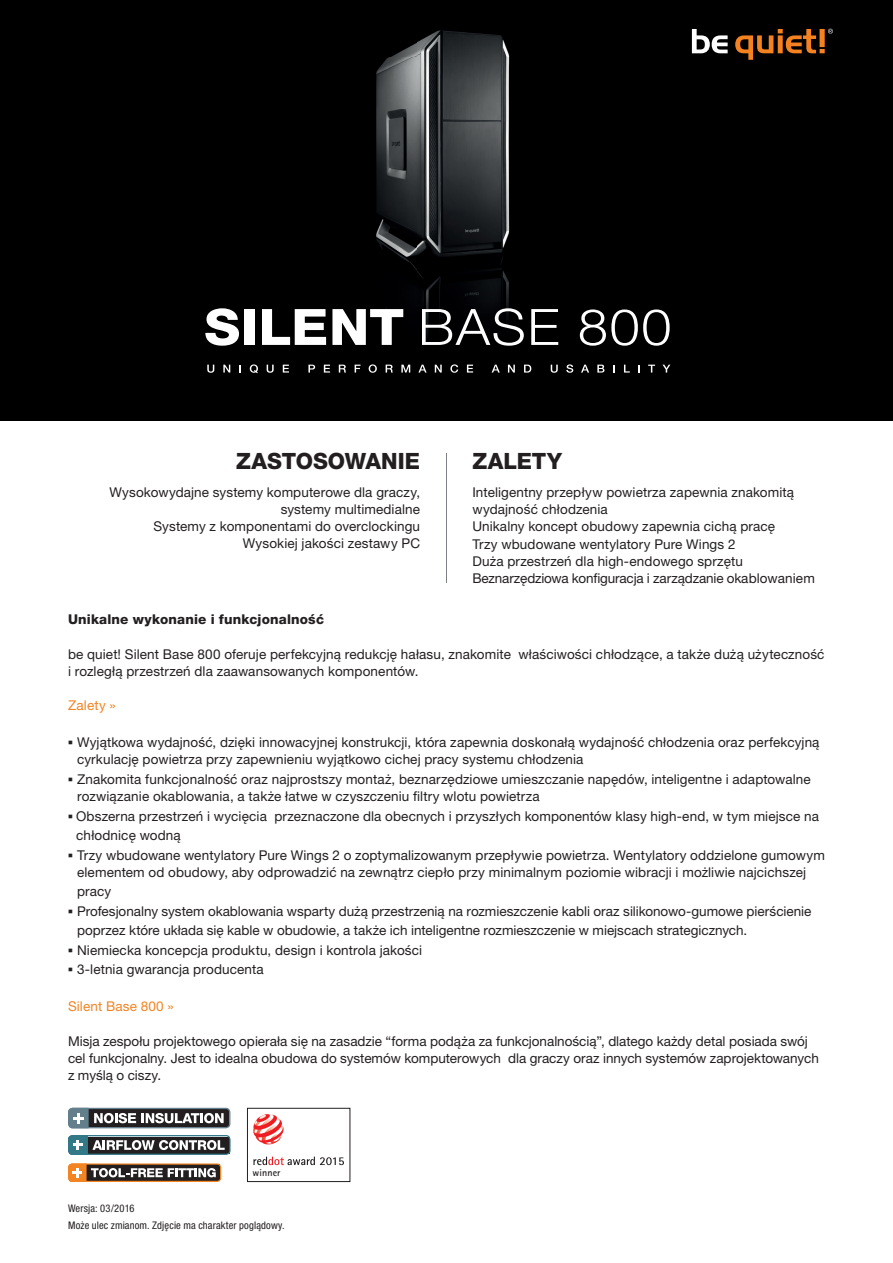
<style>
.page{position:relative;width:893px;height:1263px;background:#fff}
.page>*{position:absolute;margin:0;border:0;box-sizing:border-box;transform-origin:0 0}
.t1{font:800 22.5px "Helvetica Neue LT Pro";letter-spacing:-.005em;color:#231f20}
.t2{font:13.5px/17.2px "Helvetica Neue LT Pro";letter-spacing:.005em;color:#231f20}
.t3{font:800 13.5px "Helvetica Neue LT Pro";letter-spacing:.015em;color:#231f20}
.t4{font:13.5px "Helvetica Neue LT Pro";letter-spacing:.01em;color:#f38422}
.t5{font:condensed 10.5px/17.2px "Helvetica Neue LT Pro";letter-spacing:.015em;color:#231f20}
.t6{font:700 9.9px "Rotis Sans Serif Std";letter-spacing:.01em;color:#231f20}
.s1{font-family:"Franklin Gothic";font-weight:500}
</style>
<div class="page">
<hr style="left:446px;top:453px;width:1px;height:130px;background:#7c8084">
<svg style="left:68px;top:1135px;width:163px;height:20px;background:#616e72"></svg>
<svg style="left:68px;top:1163px;width:153px;height:19px;background:#876d58"></svg>
<svg style="left:68px;top:1108px;width:162px;height:20px"></svg>
<svg style="left:253px;top:1114px;width:31px;height:30px"></svg>
<svg style="left:253px;top:1157px;width:91px;height:8px"></svg>
<div style="left:247px;top:1108px;width:103px;height:74px;border:1px solid #231f20"></div>
<div style="left:0;top:0;width:893px;height:421px;background:#000001"></div>
<img style="left:323px;top:30px;width:236px;height:335px">
<svg style="left:692px;top:29px;width:36px;height:24px"></svg>
<svg style="left:735px;top:29px;width:98px;height:31px"></svg>
<svg style="left:205px;top:308px;width:34px;height:38px"></svg>
<div style="left:244px;top:309px;width:11px;height:36px;background:#fff"></div>
<svg style="left:262px;top:309px;width:64px;height:36px"></svg>
<svg style="left:332px;top:309px;width:71px;height:36px"></svg>
<svg style="left:422px;top:308px;width:102px;height:38px"></svg>
<svg style="left:531px;top:309px;width:27px;height:36px"></svg>
<svg style="left:580px;top:309px;width:90px;height:37px"></svg>
<svg style="left:207px;top:365px;width:7px;height:8px"></svg>
<svg style="left:223px;top:365px;width:7px;height:8px"></svg>
<svg style="left:239px;top:365px;width:2px;height:8px"></svg>
<svg style="left:250px;top:364px;width:8px;height:9px"></svg>
<svg style="left:267px;top:365px;width:7px;height:8px"></svg>
<svg style="left:283px;top:365px;width:6px;height:8px"></svg>
<svg style="left:308px;top:365px;width:7px;height:8px"></svg>
<svg style="left:324px;top:365px;width:6px;height:8px"></svg>
<svg style="left:339px;top:365px;width:7px;height:8px"></svg>
<svg style="left:355px;top:365px;width:5px;height:8px"></svg>
<svg style="left:369px;top:364px;width:8px;height:9px"></svg>
<svg style="left:386px;top:365px;width:7px;height:8px"></svg>
<svg style="left:401px;top:365px;width:9px;height:8px"></svg>
<svg style="left:418px;top:365px;width:9px;height:8px"></svg>
<svg style="left:435px;top:365px;width:7px;height:8px"></svg>
<svg style="left:450px;top:364px;width:8px;height:9px"></svg>
<svg style="left:467px;top:365px;width:6px;height:8px"></svg>
<svg style="left:492px;top:365px;width:8px;height:8px"></svg>
<svg style="left:508px;top:365px;width:7px;height:8px"></svg>
<svg style="left:524px;top:365px;width:7px;height:8px"></svg>
<svg style="left:551px;top:365px;width:7px;height:8px"></svg>
<svg style="left:566px;top:364px;width:7px;height:9px"></svg>
<svg style="left:581px;top:365px;width:8px;height:8px"></svg>
<svg style="left:597px;top:365px;width:7px;height:8px"></svg>
<svg style="left:613px;top:365px;width:2px;height:8px"></svg>
<svg style="left:624px;top:365px;width:6px;height:8px"></svg>
<svg style="left:638px;top:365px;width:2px;height:8px"></svg>
<svg style="left:648px;top:365px;width:7px;height:8px"></svg>
<svg style="left:662px;top:365px;width:8px;height:8px"></svg>
<h1 class="t1" style="left:236px;top:448px;width:185px">ZASTOSOWANIE</h1>
<h1 class="t1" style="left:472px;top:448px;width:91px">ZALETY</h1>
<p class="t2" style="left:110px;top:483px;width:312px;text-align:right">Wysokowydajne systemy komputerowe dla graczy, systemy multimedialne<br>Systemy z komponentami do overclockingu Wysokiej jakości zestawy PC</p>
<p class="t2" style="left:472px;top:483px;width:344px">Inteligentny przepływ powietrza zapewnia znakomitą wydajność chłodzenia<br>Unikalny koncept obudowy zapewnia cichą pracę<br>Trzy wbudowane wentylatory Pure Wings 2<br>Duża przestrzeń dla high-endowego sprzętu Beznarzędziowa konfiguracja i zarządzanie okablowaniem</p>
<p class="t3" style="left:68px;top:611px;width:257px">Unikalne wykonanie i funkcjonalność</p>
<p class="t2" style="left:68px;top:645px;width:758px">be quiet! Silent Base 800 oferuje perfekcyjną redukcję hałasu, znakomite właściwości chłodzące, a także dużą użyteczność i rozległą przestrzeń dla zaawansowanych komponentów.</p>
<p class="t4" style="left:68px;top:697px;width:49px">Zalety »</p>
<p class="t2" style="left:77px;top:733px;width:744px;text-indent:-9px"><span class="s1">▪</span> Wyjątkowa wydajność, dzięki innowacyjnej konstrukcji, która zapewnia doskonałą wydajność chłodzenia oraz perfekcyjną cyrkulację powietrza przy zapewnieniu wyjątkowo cichej pracy systemu chłodzenia</p>
<p class="t2" style="left:77px;top:770px;width:735px;text-indent:-9px"><span class="s1">▪</span> Znakomita funkcjonalność oraz najprostszy montaż, beznarzędziowe umieszczanie napędów, inteligentne i adaptowalne rozwiązanie okablowania, a także łatwe w czyszczeniu filtry wlotu powietrza</p>
<p class="t2" style="left:76px;top:806px;width:744px;line-height:19.5px;text-indent:-8px"><span class="s1">▪</span> Obszerna przestrzeń i wycięcia przeznaczone dla obecnych i przyszłych komponentów klasy high-end, w tym miejsce na chłodnicę wodną</p>
<p class="t2" style="left:77px;top:846px;width:749px;text-indent:-9px"><span class="s1">▪</span> Trzy wbudowane wentylatory Pure Wings 2 o zoptymalizowanym przepływie powietrza. Wentylatory oddzielone gumowym elementem od obudowy, aby odprowadzić na zewnątrz ciepło przy minimalnym poziomie wibracji i możliwie najcichszej</p>
<p class="t2" style="left:77px;top:883px;width:36px">pracy</p>
<p class="t2" style="left:77px;top:901px;width:736px;line-height:19.5px;text-indent:-9px"><span class="s1">▪</span> Profesjonalny system okablowania wsparty dużą przestrzenią na rozmieszczenie kabli oraz silikonowo-gumowe pierścienie poprzez które układa się kable w obudowie, a także ich inteligentne rozmieszczenie w miejscach strategicznych.</p>
<p class="t2" style="left:68px;top:941px;width:356px"><span class="s1">▪</span> Niemiecka koncepcja produktu, design i kontrola jakości</p>
<p class="t2" style="left:68px;top:961px;width:197px"><span class="s1">▪</span> 3-letnia gwarancja producenta</p>
<p class="t4" style="left:68px;top:998px;width:107px">Silent Base 800 »</p>
<p class="t2" style="left:68px;top:1032px;width:752px">Misja zespołu projektowego opierała się na zasadzie “forma podąża za funkcjonalnością”, dlatego każdy detal posiada swój cel funkcjonalny. Jest to idealna obudowa do systemów komputerowych dla graczy oraz innych systemów zaprojektowanych z myślą o ciszy.</p>
<p class="t6" style="left:253px;top:1166px;width:29px">winner</p>
<p class="t5" style="left:68px;top:1199px;width:218px">Wersja: 03/2016<br>Może ulec zmianom. Zdjęcie ma charakter poglądowy.</p>
</div>
